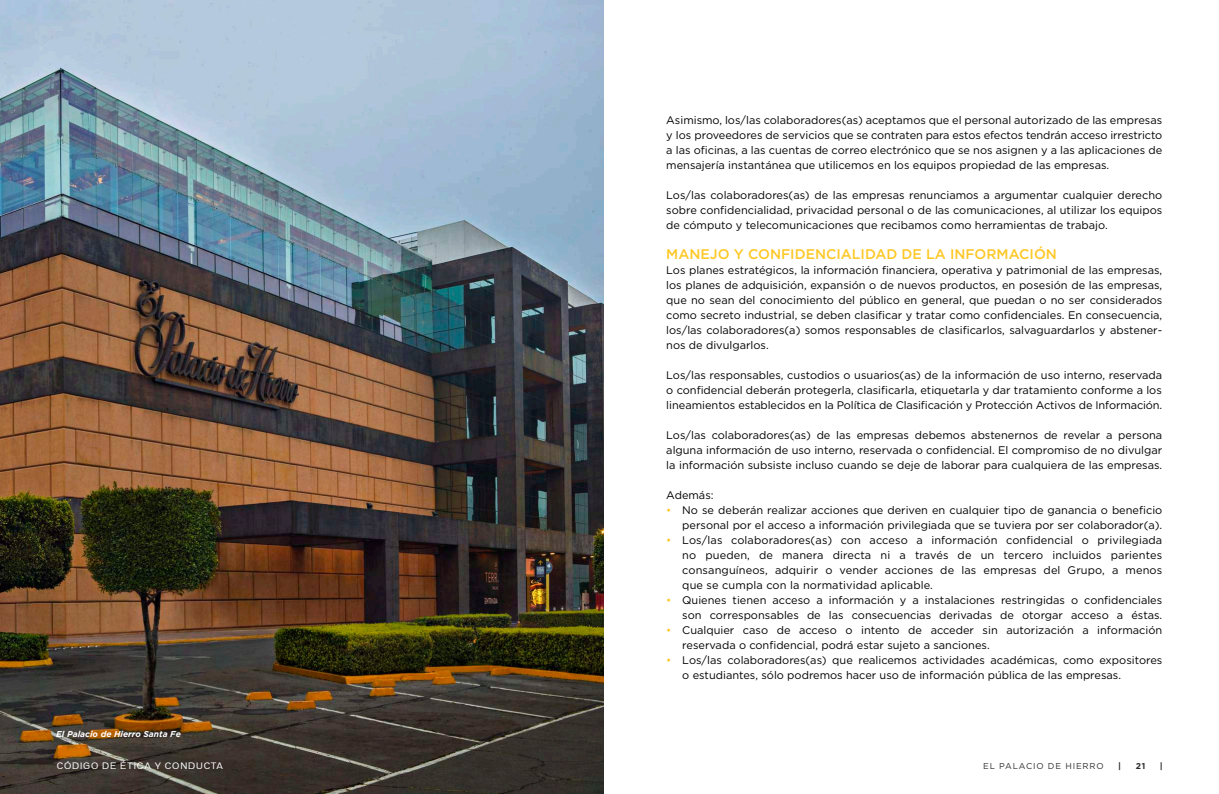
<style>
.page{position:relative;width:1219px;height:794px;background:#fff}
.page>*{position:absolute;margin:0;border:0;box-sizing:border-box;transform-origin:0 0}
.t1{font:500 14px "Gotham";color:#fec827}
.t2{font:11px/15px "Gotham";color:#000;text-align:justify}
.t3{font:italic 700 8.5px "Gotham";color:#fff}
.t4{font:8.5px "Vonnes";letter-spacing:.1em;color:#fff}
.t5{font:8.5px "Gotham";letter-spacing:.1em;color:#2e2e2e}
.t6{font:700 8.5px "Gotham";color:#2e2e2e}
.s1{color:#fec827}
</style>
<div class="page">
<img style="left:0;top:0;width:603px;height:794px">
<p class="t3" style="left:56px;top:728px;width:126px">El Palacio de Hierro Santa Fe</p>
<p class="t4" style="left:57px;top:761px;width:168px">CÓDIGO DE ÉTICA Y CONDUCTA</p>
<p class="t2" style="left:666px;top:112px;width:497px">Asimismo, los/las colaboradores(as) aceptamos que el personal autorizado de las empresas y los proveedores de servicios que se contraten para estos efectos tendrán acceso irrestricto a las oficinas, a las cuentas de correo electrónico que se nos asignen y a las aplicaciones de mensajería instantánea que utilicemos en los equipos propiedad de las empresas.</p>
<p class="t2" style="left:666px;top:187px;width:497px">Los/las colaboradores(as) de las empresas renunciamos a argumentar cualquier derecho sobre confidencialidad, privacidad personal o de las comunicaciones, al utilizar los equipos de cómputo y telecomunicaciones que recibamos como herramientas de trabajo.</p>
<p class="t1" style="left:666px;top:246px;width:392px">MANEJO Y CONFIDENCIALIDAD DE LA INFORMACIÓN</p>
<p class="t2" style="left:666px;top:262px;width:497px">Los planes estratégicos, la información financiera, operativa y patrimonial de las empresas, los planes de adquisición, expansión o de nuevos productos, en posesión de las empresas, que no sean del conocimiento del público en general, que puedan o no ser considerados como secreto industrial, se deben clasificar y tratar como confidenciales. En consecuencia, los/las colaboradores(a) somos responsables de clasificarlos, salvaguardarlos y abstener&shy;nos de divulgarlos.</p>
<p class="t2" style="left:666px;top:367px;width:497px">Los/las responsables, custodios o usuarios(as) de la información de uso interno, reservada o confidencial deberán protegerla, clasificarla, etiquetarla y dar tratamiento conforme a los lineamientos establecidos en la Política de Clasificación y Protección Activos de Información.</p>
<p class="t2" style="left:666px;top:427px;width:497px">Los/las colaboradores(as) de las empresas debemos abstenernos de revelar a persona alguna información de uso interno, reservada o confidencial. El compromiso de no divulgar la información subsiste incluso cuando se deje de laborar para cualquiera de las empresas.</p>
<p class="t2" style="left:666px;top:487px;width:49px">Además:</p>
<p class="t2" style="left:666px;top:502px;width:497px;text-align:right"><span class="s1">•</span> No se deberán realizar acciones que deriven en cualquier tipo de ganancia o beneficio personal por el acceso a información privilegiada que se tuviera por ser colaborador(a).</p>
<p class="t2" style="left:682px;top:532px;width:481px;text-indent:-16px"><span class="s1">•</span> Los/las colaboradores(as) con acceso a información confidencial o privilegiada no pueden, de manera directa ni a través de un tercero incluidos parientes consanguíneos, adquirir o vender acciones de las empresas del Grupo, a menos que se cumpla con la normatividad aplicable.</p>
<p class="t2" style="left:666px;top:592px;width:498px;text-align:right"><span class="s1">•</span> Quienes tienen acceso a información y a instalaciones restringidas o confidenciales son corresponsables de las consecuencias derivadas de otorgar acceso a éstas.</p>
<p class="t2" style="left:682px;top:622px;width:482px;text-indent:-16px"><span class="s1">•</span> Cualquier caso de acceso o intento de acceder sin autorización a información reservada o confidencial, podrá estar sujeto a sanciones.</p>
<p class="t2" style="left:682px;top:652px;width:481px;text-indent:-16px"><span class="s1">•</span> Los/las colaboradores(as) que realicemos actividades académicas, como expositores o estudiantes, sólo podremos hacer uso de información pública de las empresas.</p>
<p class="t5" style="left:983px;top:760px;width:122px">EL PALACIO DE HIERRO</p>
<p class="t6" style="left:1118px;top:760px;width:4px">|</p>
<p class="t6" style="left:1136px;top:760px;width:11px">21</p>
<p class="t6" style="left:1160px;top:760px;width:4px">|</p>
</div>
